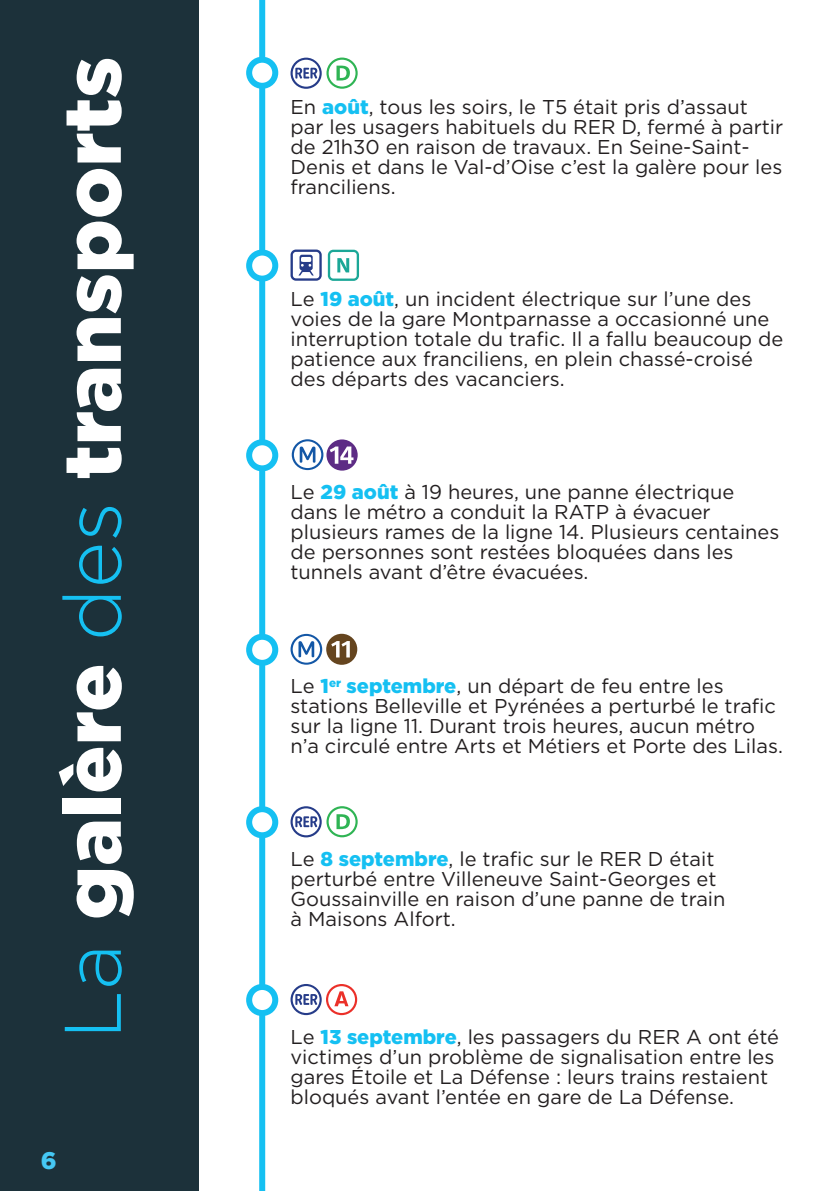
<style>
.page{position:relative;width:840px;height:1191px;background:#fff}
.page>*{position:absolute;margin:0;border:0;box-sizing:border-box;transform-origin:0 0}
.t1{font:900 80px "Gotham";color:#fff}
.t2{font:900 24px "Gotham";color:#45c8f4}
.t3{font:20px/20px "Gotham";color:#231f20}
.s1{font-weight:300;color:#15c0f2}
.s2{font-weight:900;color:#15c0f2}
</style>
<div class="page">
<div style="left:0;top:0;width:198px;height:1191px;background:#1c313a"></div>
<div style="left:259px;top:0;width:6px;height:1191px;background:#15c0f2"></div>
<div style="left:249px;top:60px;width:26px;height:26px;background:#fff;border-radius:50%"></div>
<div style="left:246px;top:57px;width:32px;height:32px;border:6px solid #15c0f2;border-radius:50%"></div>
<svg style="left:290px;top:58px;width:31px;height:31px"></svg>
<svg style="left:326px;top:58px;width:31px;height:31px"></svg>
<div style="left:328px;top:60px;width:27px;height:27px;background:#fff;border-radius:50%"></div>
<svg style="left:336px;top:66px;width:14px;height:14px"></svg>
<div style="left:249px;top:442px;width:26px;height:26px;background:#fff;border-radius:50%"></div>
<div style="left:246px;top:439px;width:32px;height:32px;border:6px solid #15c0f2;border-radius:50%"></div>
<svg style="left:291px;top:439px;width:32px;height:31px"></svg>
<div style="left:326px;top:439px;width:31px;height:31px;background:#5d2c85;border-radius:50%"></div>
<svg style="left:329px;top:446px;width:24px;height:18px"></svg>
<div style="left:249px;top:637px;width:26px;height:26px;background:#fff;border-radius:50%"></div>
<div style="left:246px;top:634px;width:32px;height:32px;border:6px solid #15c0f2;border-radius:50%"></div>
<div style="left:326px;top:634px;width:31px;height:31px;background:#65451f;border-radius:50%"></div>
<svg style="left:331px;top:641px;width:18px;height:16px"></svg>
<svg style="left:290px;top:634px;width:32px;height:30px"></svg>
<div style="left:249px;top:809px;width:26px;height:26px;background:#fff;border-radius:50%"></div>
<div style="left:246px;top:806px;width:32px;height:32px;border:6px solid #15c0f2;border-radius:50%"></div>
<svg style="left:290px;top:806px;width:31px;height:31px"></svg>
<svg style="left:326px;top:806px;width:31px;height:31px"></svg>
<div style="left:328px;top:808px;width:27px;height:27px;background:#fff;border-radius:50%"></div>
<svg style="left:336px;top:814px;width:14px;height:15px"></svg>
<div style="left:249px;top:987px;width:26px;height:26px;background:#fff;border-radius:50%"></div>
<div style="left:246px;top:984px;width:32px;height:32px;border:6px solid #15c0f2;border-radius:50%"></div>
<svg style="left:326px;top:984px;width:31px;height:31px"></svg>
<div style="left:328px;top:986px;width:27px;height:27px;background:#fff;border-radius:50%"></div>
<svg style="left:334px;top:991px;width:14px;height:15px"></svg>
<svg style="left:290px;top:984px;width:31px;height:31px"></svg>
<svg style="left:249px;top:252px;width:26px;height:27px"></svg>
<div style="left:246px;top:249px;width:32px;height:33px;border:6px solid #15c0f2;border-radius:50%"></div>
<svg style="left:290px;top:249px;width:31px;height:32px"></svg>
<div style="left:293px;top:252px;width:26px;height:26px;background:#fff;border-radius:3px"></div>
<svg style="left:299px;top:255px;width:14px;height:20px"></svg>
<svg style="left:327px;top:250px;width:32px;height:31px"></svg>
<div style="left:330px;top:252px;width:26px;height:26px;background:#fff;border-radius:3px"></div>
<svg style="left:337px;top:258px;width:12px;height:14px"></svg>
<h1 class="t1" style="left:37px;top:1039px;width:984px;rotate:-90deg"><span class="s1">La</span> galère <span class="s1">des</span> transports</h1>
<p class="t2" style="left:41px;top:1143px;width:17px">6</p>
<p class="t3" style="left:290px;top:96px;width:494px">En <span class="s2">août</span>, tous les soirs, le T5 était pris d’assaut par les usagers habituels du RER D, fermé à partir de 21h30 en raison de travaux. En Seine-Saint-Denis et dans le Val-d’Oise c’est la galère pour les franciliens.</p>
<p class="t3" style="left:290px;top:289px;width:494px">Le <span class="s2">19 août</span>, un incident électrique sur l’une des voies de la gare Montparnasse a occasionné une interruption totale du trafic. Il a fallu beaucoup de patience aux franciliens, en plein chassé-croisé des départs des vacanciers.</p>
<p class="t3" style="left:290px;top:481px;width:490px">Le <span class="s2">29 août</span> à 19 heures, une panne électrique dans le métro a conduit la RATP à évacuer plusieurs rames de la ligne 14. Plusieurs centaines de personnes sont restées bloquées dans les tunnels avant d’être évacuées.</p>
<p class="t3" style="left:290px;top:676px;width:493px">Le <span class="s2">1</span><sup>er</sup> <span class="s2">septembre</span>, un départ de feu entre les stations Belleville et Pyrénées a perturbé le trafic sur la ligne 11. Durant trois heures, aucun métro n’a circulé entre Arts et Métiers et Porte des Lilas.</p>
<p class="t3" style="left:290px;top:848px;width:436px">Le <span class="s2">8 septembre</span>, le trafic sur le RER D était perturbé entre Villeneuve Saint-Georges et Goussainville en raison d’une panne de train à Maisons Alfort.</p>
<p class="t3" style="left:290px;top:1026px;width:489px">Le <span class="s2">13 septembre</span>, les passagers du RER A ont été victimes d’un problème de signalisation entre les gares Étoile et La Défense : leurs trains restaient bloqués avant l’entée en gare de La Défense.</p>
</div>
